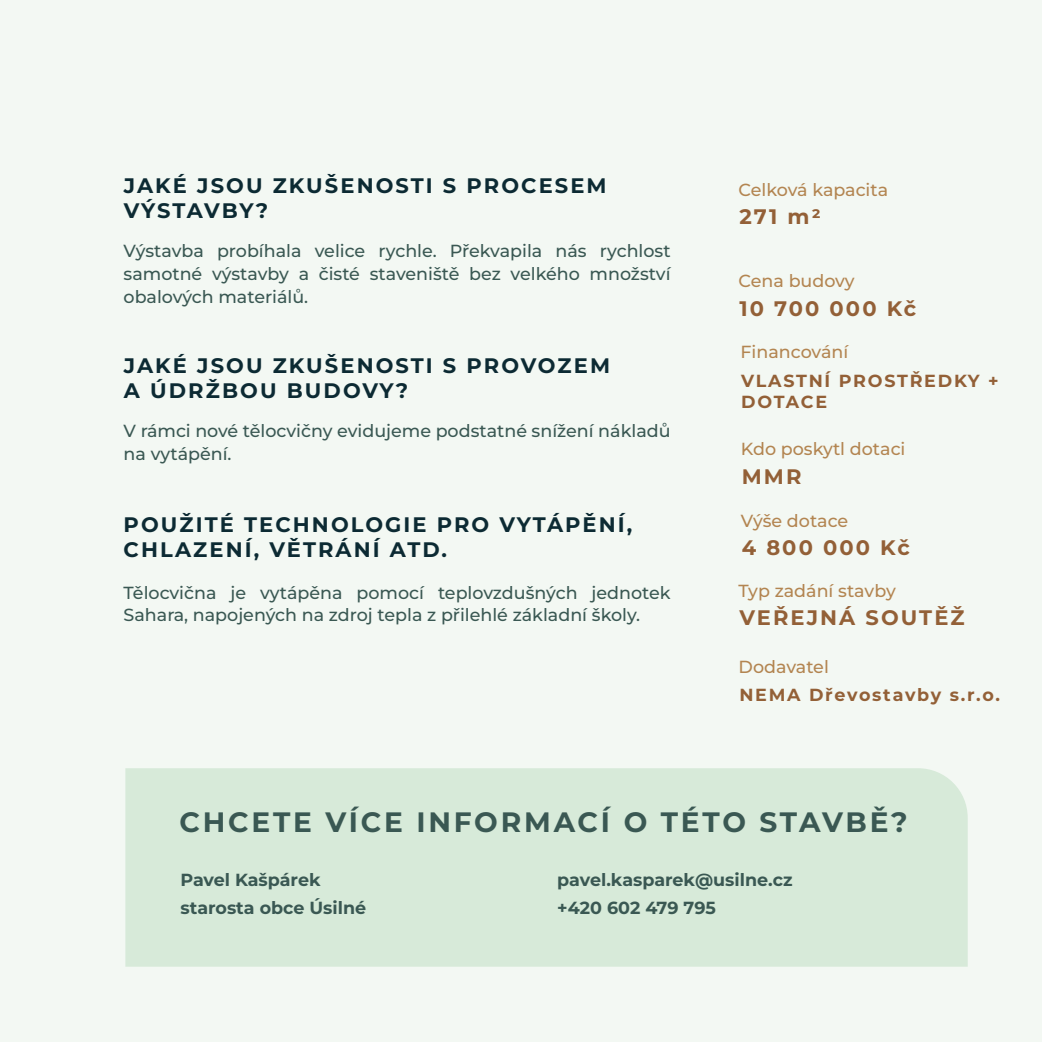
<style>
.page{position:relative;width:1042px;height:1042px;background:#f3f8f3}
.page>*{position:absolute;margin:0;border:0;box-sizing:border-box;transform-origin:0 0}
.t1{font:700 28px "Montserrat";letter-spacing:.1em;color:#3a5853}
.t2{font:700 21px/25.2px "Montserrat";letter-spacing:.1em;color:#0c2a33}
.t3{font:700 21px "Montserrat";letter-spacing:.1em;color:#936037}
.t4{font:500 17.5px/22.8px "Montserrat";color:#3a5853}
.t5{font:500 17.5px "Montserrat";color:#b38551}
.t6{font:700 17.5px/28px "Montserrat";color:#3a5853}
.t7{font:700 17.5px/21px "Montserrat";letter-spacing:.1em;color:#936037}
</style>
<div class="page">
<div style="left:125px;top:768px;width:842px;height:198px;background:#d7ead9"></div>
<p class="t2" style="left:124px;top:172px;width:484px">JAKÉ JSOU ZKUŠENOSTI S PROCESEM<br>VÝSTAVBY?</p>
<p class="t4" style="left:124px;top:239px;width:548px;text-align:justify">Výstavba probíhala velice rychle. Překvapila nás rychlost samotné výstavby a čisté staveniště bez velkého množství obalových materiálů.</p>
<p class="t2" style="left:124px;top:352px;width:488px">JAKÉ JSOU ZKUŠENOSTI S PROVOZEM<br>A ÚDRŽBOU BUDOVY?</p>
<p class="t4" style="left:124px;top:419px;width:548px">V rámci nové tělocvičny evidujeme podstatné snížení nákladů na vytápění.</p>
<p class="t2" style="left:124px;top:511px;width:510px">POUŽITÉ TECHNOLOGIE PRO VYTÁPĚNÍ,<br>CHLAZENÍ, VĚTRÁNÍ ATD.</p>
<p class="t4" style="left:124px;top:580px;width:548px">Tělocvična je vytápěna pomocí teplovzdušných jednotek<br>Sahara, napojených na zdroj tepla z přilehlé základní školy.</p>
<p class="t5" style="left:738px;top:178px;width:151px">Celková kapacita</p>
<p class="t3" style="left:739px;top:202px;width:83px">271 m2</p>
<p class="t5" style="left:738px;top:269px;width:118px">Cena budovy</p>
<p class="t3" style="left:739px;top:293px;width:178px">10 700 000 Kč</p>
<p class="t5" style="left:740px;top:340px;width:109px">Financování</p>
<p class="t7" style="left:741px;top:369px;width:259px">VLASTNÍ PROSTŘEDKY +<br>DOTACE</p>
<p class="t5" style="left:741px;top:437px;width:166px">Kdo poskytl dotaci</p>
<p class="t3" style="left:742px;top:461px;width:61px">MMR</p>
<p class="t5" style="left:741px;top:509px;width:109px">Výše dotace</p>
<p class="t3" style="left:742px;top:532px;width:170px">4 800 000 Kč</p>
<p class="t5" style="left:738px;top:578px;width:159px">Typ zadání stavby</p>
<p class="t3" style="left:739px;top:602px;width:227px">VEŘEJNÁ SOUTĚŽ</p>
<p class="t5" style="left:738px;top:655px;width:92px">Dodavatel</p>
<p class="t7" style="left:739px;top:683px;width:262px">NEMA Dřevostavby s.r.o.</p>
<h1 class="t1" style="left:179px;top:803px;width:730px">CHCETE VÍCE INFORMACÍ O TÉTO STAVBĚ?</h1>
<p class="t6" style="left:180px;top:865px;width:187px">Pavel Kašpárek starosta obce Úsilné</p>
<p class="t6" style="left:557px;top:865px;width:237px">pavel.kasparek@usilne.cz +420 602 479 795</p>
</div>
